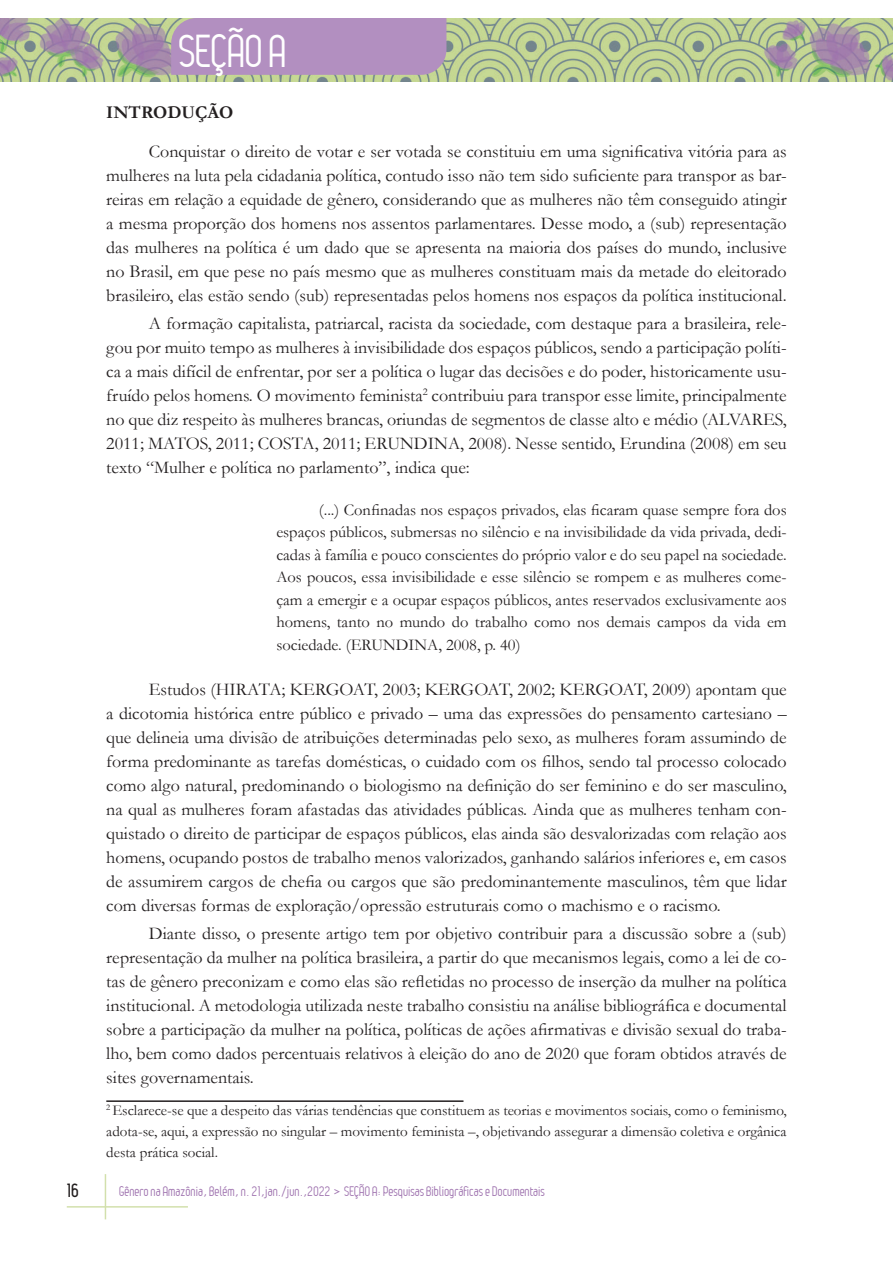
<style>
.page{position:relative;width:893px;height:1263px;background:#fff}
.page>*{position:absolute;margin:0;border:0;box-sizing:border-box;transform-origin:0 0}
.t1{font:45px "Leger";letter-spacing:-.01em;color:#fff}
.Texto{font:18px/24px "Garamond";color:#231f20;text-align:justify}
.Texto-2{font:700 18px "Garamond";color:#231f20}
.t2{font:700 18px "Leger";color:#231f20}
.Citação{font:16.5px/22.5px "Garamond";color:#231f20;text-align:justify}
.Nota_rodapé{font:15px/21px "Garamond";color:#231f20;text-align:justify}
.t3{font:13.5px "Leger";color:#9f73af}
</style>
<div class="page">
<hr style="left:105px;top:1174px;width:1px;height:45px;background:#d2e0ac">
<hr style="left:67px;top:1206px;width:121px;height:1px;background:#d2e0ac">
<img style="left:0;top:18px;width:893px;height:64px">
<div style="left:171px;top:18px;width:275px;height:57px;background:#b28fc0"></div>
<hr style="left:106px;top:1100px;width:357px;height:2px;background:#231f20">
<h1 class="t1" style="left:179px;top:26px;width:110px">SEÇÃO A</h1>
<p class="Texto-2" style="left:106px;top:100px;width:129px">INTRODUÇÃO</p>
<p class="Texto" style="left:106px;top:139px;width:682px;text-indent:43px">Conquistar o direito de votar e ser votada se constituiu em uma significativa vitória para as mulheres na luta pela cidadania política, contudo isso não tem sido suficiente para transpor as bar&shy;reiras em relação a equidade de gênero, considerando que as mulheres não têm conseguido atingir a mesma proporção dos homens nos assentos parlamentares. Desse modo, a (sub) representação das mulheres na política é um dado que se apresenta na maioria dos países do mundo, inclusive no Brasil, em que pese no país mesmo que as mulheres constituam mais da metade do eleitorado brasileiro, elas estão sendo (sub) representadas pelos homens nos espaços da política institucional.</p>
<p class="Texto" style="left:106px;top:311px;width:682px;text-indent:43px">A formação capitalista, patriarcal, racista da sociedade, com destaque para a brasileira, rele&shy;gou por muito tempo as mulheres à invisibilidade dos espaços públicos, sendo a participação políti&shy;ca a mais difícil de enfrentar, por ser a política o lugar das decisões e do poder, historicamente usu&shy;fruído pelos homens. O movimento feminista<sup>2</sup> contribuiu para transpor esse limite, principalmente no que diz respeito às mulheres brancas, oriundas de segmentos de classe alto e médio (ALVARES, 2011; MATOS, 2011; COSTA, 2011; ERUNDINA, 2008). Nesse sentido, Erundina (2008) em seu texto “Mulher e política no parlamento”, indica que:</p>
<p class="Citação" style="left:276px;top:498px;width:512px;text-indent:43px">(...) Confinadas nos espaços privados, elas ficaram quase sempre fora dos espaços públicos, submersas no silêncio e na invisibilidade da vida privada, dedi&shy;cadas à família e pouco conscientes do próprio valor e do seu papel na sociedade.<br>Aos poucos, essa invisibilidade e esse silêncio se rompem e as mulheres come&shy;çam a emergir e a ocupar espaços públicos, antes reservados exclusivamente aos homens, tanto no mundo do trabalho como nos demais campos da vida em sociedade. (ERUNDINA, 2008, p. 40)</p>
<p class="Texto" style="left:106px;top:677px;width:682px;text-indent:43px">Estudos (HIRATA; KERGOAT, 2003; KERGOAT, 2002; KERGOAT, 2009) apontam que a dicotomia histórica entre público e privado – uma das expressões do pensamento cartesiano – que delineia uma divisão de atribuições determinadas pelo sexo, as mulheres foram assumindo de forma predominante as tarefas domésticas, o cuidado com os filhos, sendo tal processo colocado como algo natural, predominando o biologismo na definição do ser feminino e do ser masculino, na qual as mulheres foram afastadas das atividades públicas. Ainda que as mulheres tenham con&shy;quistado o direito de participar de espaços públicos, elas ainda são desvalorizadas com relação aos homens, ocupando postos de trabalho menos valorizados, ganhando salários inferiores e, em casos de assumirem cargos de chefia ou cargos que são predominantemente masculinos, têm que lidar com diversas formas de exploração/opressão estruturais como o machismo e o racismo.</p>
<p class="Texto" style="left:106px;top:921px;width:682px;text-indent:43px">Diante disso, o presente artigo tem por objetivo contribuir para a discussão sobre a (sub) representação da mulher na política brasileira, a partir do que mecanismos legais, como a lei de co&shy;tas de gênero preconizam e como elas são refletidas no processo de inserção da mulher na política institucional. A metodologia utilizada neste trabalho consistiu na análise bibliográfica e documental sobre a participação da mulher na política, políticas de ações afirmativas e divisão sexual do traba&shy;lho, bem como dados percentuais relativos à eleição do ano de 2020 que foram obtidos através de sites governamentais.</p>
<p class="Nota_rodapé" style="left:106px;top:1099px;width:682px"><sup>2</sup> Esclarece-se que a despeito das várias tendências que constituem as teorias e movimentos sociais, como o feminismo, adota-se, aqui, a expressão no singular – movimento feminista –, objetivando assegurar a dimensão coletiva e orgânica desta prática social.</p>
<p class="t2" style="left:67px;top:1180px;width:14px">16</p>
<p class="t3" style="left:119px;top:1183px;width:427px">Gênero na Amazônia, Belém, n. 21,jan./jun.,2022 &gt; SEÇÃO A: Pesquisas Bibliográficas e Documentais</p>
</div>
